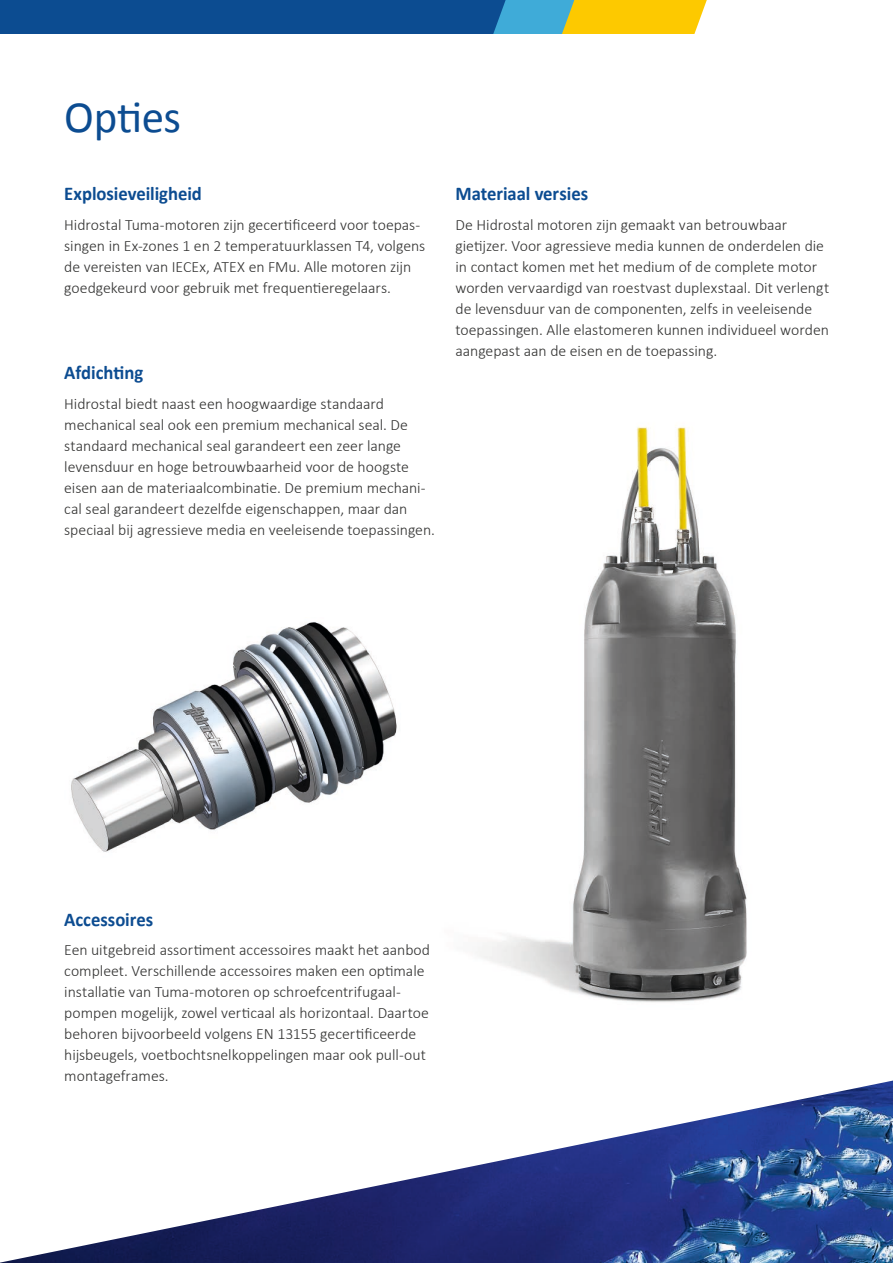
<style>
.page{position:relative;width:893px;height:1263px;background:#fff}
.page>*{position:absolute;margin:0;border:0;box-sizing:border-box;transform-origin:0 0}
.t1{font:45px "Calibri";color:#0c4c91}
.t2{font:700 19.5px "Calibri";letter-spacing:-.005em;color:#0c4c91;scale:.96 1}
.t3{font:300 15.75px/21px "Calibri";color:#313130}
</style>
<div class="page">
<svg style="left:0;top:0;width:707px;height:34px;background:#406e7d"></svg>
<img style="left:0;top:1080px;width:893px;height:183px">
<img style="left:71px;top:622px;width:325px;height:230px">
<img style="left:396px;top:425px;width:351px;height:577px">
<h1 class="t1" style="left:64px;top:88px;width:118px">Opties</h1>
<p class="t2" style="left:64px;top:180px;width:145px">Explosieveiligheid</p>
<p class="t3" style="left:64px;top:213px;width:362px">Hidrostal Tuma-motoren zijn gecertificeerd voor toepas&shy;singen in Ex-zones 1 en 2 temperatuurklassen T4, volgens de vereisten van IECEx, ATEX en FMu. Alle motoren zijn goedgekeurd voor gebruik met frequentieregelaars.</p>
<p class="t2" style="left:64px;top:359px;width:84px">Afdichting</p>
<p class="t3" style="left:64px;top:392px;width:372px">Hidrostal biedt naast een hoogwaardige standaard mechanical seal ook een premium mechanical seal. De standaard mechanical seal garandeert een zeer lange levensduur en hoge betrouwbaarheid voor de hoogste eisen aan de materiaalcombinatie. De premium mechani&shy;cal seal garandeert dezelfde eigenschappen, maar dan speciaal bij agressieve media en veeleisende toepassingen.</p>
<p class="t2" style="left:455px;top:180px;width:140px">Materiaal versies</p>
<p class="t3" style="left:455px;top:213px;width:375px">De Hidrostal motoren zijn gemaakt van betrouwbaar gietijzer. Voor agressieve media kunnen de onderdelen die in contact komen met het medium of de complete motor worden vervaardigd van roestvast duplexstaal. Dit verlengt de levensduur van de componenten, zelfs in veeleisende toepassingen. Alle elastomeren kunnen individueel worden aangepast aan de eisen en de toepassing.</p>
<p class="t2" style="left:64px;top:906px;width:94px">Accessoires</p>
<p class="t3" style="left:64px;top:939px;width:367px">Een uitgebreid assortiment accessoires maakt het aanbod compleet. Verschillende accessoires maken een optimale installatie van Tuma-motoren op schroefcentrifugaal&shy;pompen mogelijk, zowel verticaal als horizontaal. Daartoe behoren bijvoorbeeld volgens EN 13155 gecertificeerde hijsbeugels, voetbochtsnelkoppelingen maar ook pull-out montageframes.</p>
</div>
